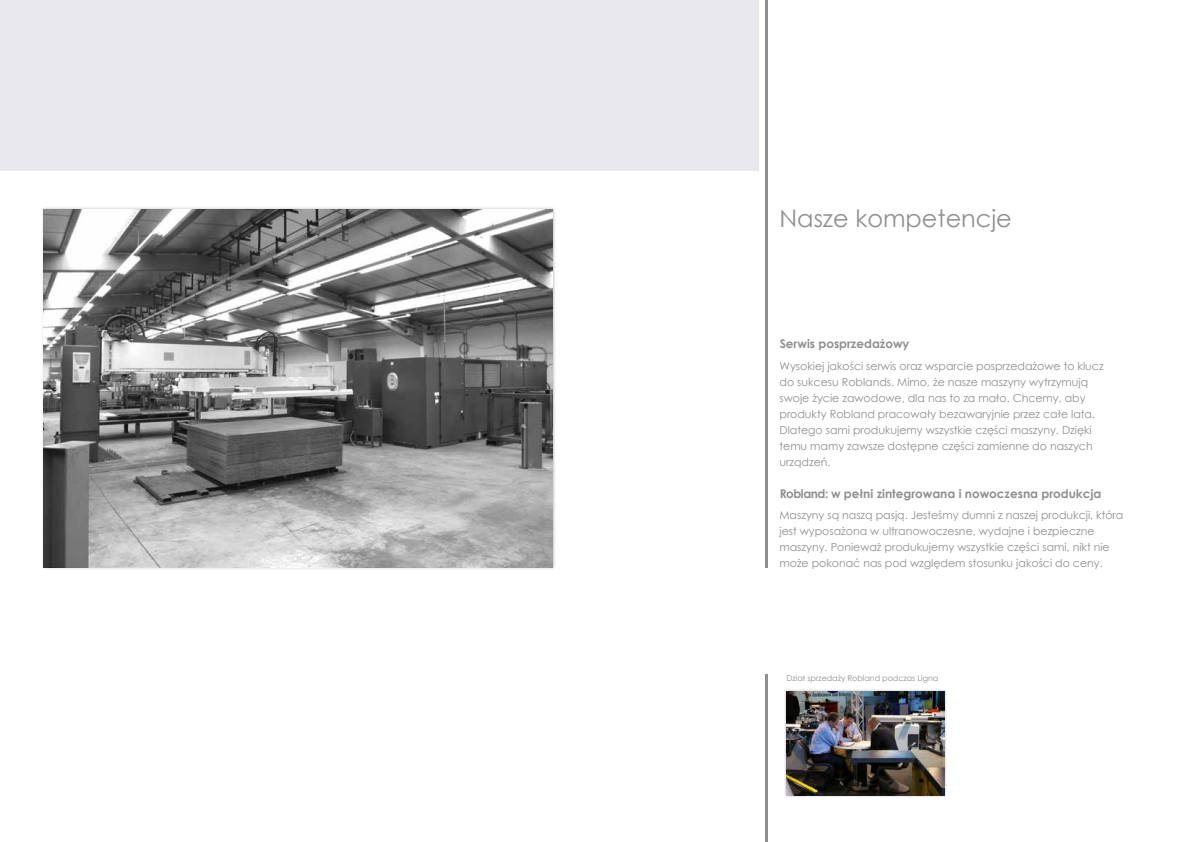
<style>
.page{position:relative;width:1191px;height:842px;background:#fff}
.page>*{position:absolute;margin:0;border:0;box-sizing:border-box;transform-origin:0 0}
.t1{font:24px "Century Gothic";color:#8e9090}
.t2{font:700 12px "Century Gothic";color:#8e9090}
.t3{font:11px/16px "Century Gothic";color:#8e9090}
.t4{font:8px "Century Gothic";letter-spacing:-.005em;color:#8e9090}
</style>
<div class="page">
<div style="left:41px;top:207px;width:515px;height:363px;background:#181716;opacity:.3"></div>
<img style="left:44px;top:210px;width:509px;height:357px">
<div style="left:783px;top:689px;width:164px;height:109px;background:#181716;opacity:.3"></div>
<img style="left:786px;top:692px;width:158px;height:103px">
<hr style="left:765px;top:0;width:2px;height:567px;background:#8e9090">
<hr style="left:765px;top:675px;width:2px;height:167px;background:#8e9090">
<div style="left:0;top:0;width:758px;height:171px;background:#e9e8ec"></div>
<h1 class="t1" style="left:779px;top:203px;width:234px">Nasze kompetencje</h1>
<p class="t2" style="left:779px;top:336px;width:131px">Serwis posprzedażowy</p>
<p class="t3" style="left:779px;top:357px;width:326px">Wysokiej jakości serwis oraz wsparcie posprzedażowe to klucz do sukcesu Roblands. Mimo, że nasze maszyny wytrzymują swoje życie zawodowe, dla nas to za mało. Chcemy, aby produkty Robland pracowały bezawaryjnie przez całe lata.<br>Dlatego sami produkujemy wszystkie części maszyny. Dzięki temu mamy zawsze dostępne części zamienne do naszych urządzeń.</p>
<p class="t2" style="left:779px;top:484px;width:323px">Robland: w pełni zintegrowana i nowoczesna produkcja</p>
<p class="t3" style="left:779px;top:507px;width:345px">Maszyny są naszą pasją. Jesteśmy dumni z naszej produkcji, która jest wyposażona w ultranowoczesne, wydajne i bezpieczne maszyny. Ponieważ produkujemy wszystkie części sami, nikt nie może pokonać nas pod względem stosunku jakości do ceny.</p>
<p class="t4" style="left:786px;top:673px;width:153px">Dział sprzedaży Robland podczas Ligna</p>
</div>
